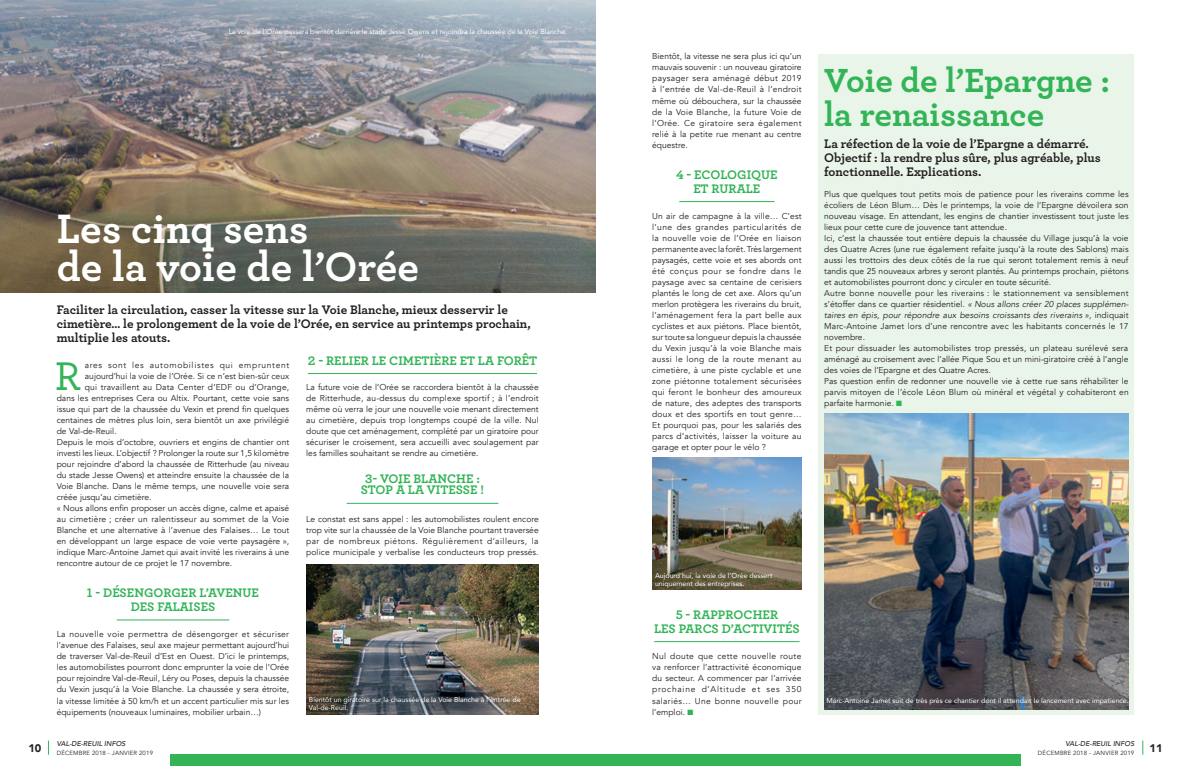
<style>
.page{position:relative;width:1191px;height:766px;background:#fff}
.page>*{position:absolute;margin:0;border:0;box-sizing:border-box;transform-origin:0 0}
.t1{font:700 43px/38px "Archer";letter-spacing:.005em;color:#fff}
.t2{font:500 41.9px "Archer";color:#32b457}
.t3{font:700 35px/33px "Archer";letter-spacing:-.005em;color:#32b457}
.t4{font:700 13px/14px "Archer";color:#231f20}
.t5{font:700 13px/14px "Archer";color:#32b457;text-align:center}
.t6{font:900 11px "Avenir";color:#231f20}
.t7{font:8.5px/11px "Avenir";color:#231f20;text-align:justify}
.t8{font:8.5px "Avenir";letter-spacing:.025em;color:#231f20}
.t9{font:8.5px "Avenir";letter-spacing:.02em;color:#231f20}
.t10{font:8.5px "Avenir";letter-spacing:.08em;color:#231f20}
.t11{font:7px/8px "Avenir";color:#fff}
.t12{font:italic 500 7px "Avenir";color:#231f20}
.t13{font:6px "Avenir";letter-spacing:.03em;color:#231f20}
.s1{font-style:italic}
.s2{color:#32b457}
</style>
<div class="page">
<div style="left:170px;top:754px;width:425px;height:11px;background:#32b457"></div>
<div style="left:595px;top:754px;width:425px;height:11px;background:#32b457"></div>
<svg style="left:48px;top:740px;width:1px;height:14px"></svg>
<svg style="left:1142px;top:740px;width:1px;height:14px"></svg>
<img style="left:0;top:0;width:595px;height:292px">
<hr style="left:117px;top:619px;width:112px;height:1px;background:#32b457">
<hr style="left:308px;top:373px;width:229px;height:1px;background:#32b457">
<hr style="left:347px;top:502px;width:151px;height:1px;background:#32b457">
<div style="left:818px;top:54px;width:316px;height:660px;background:#eaf5ea"></div>
<img style="left:306px;top:564px;width:233px;height:150px">
<hr style="left:679px;top:201px;width:95px;height:1px;background:#32b457">
<hr style="left:654px;top:641px;width:145px;height:1px;background:#32b457">
<img style="left:824px;top:414px;width:304px;height:294px">
<img style="left:652px;top:457px;width:149px;height:132px">
<p class="t11" style="left:229px;top:27px;width:340px">La voie de l’Orée passera bientôt derrière le stade Jesse Owens et rejoindra la chaussée de la Voie Blanche.</p>
<p class="t7" style="left:652px;top:51px;width:151px">Bientôt, la vitesse ne sera plus ici qu’un mauvais souvenir : un nouveau giratoire paysager sera aménagé début 2019 à l’entrée de Val-de-Reuil à l’endroit même où débouchera, sur la chaussée de la Voie Blanche, la future Voie de l’Orée. Ce giratoire sera également relié à la petite rue menant au centre équestre.</p>
<h3 class="t5" style="left:676px;top:166px;width:103px">4 - ECOLOGIQUE<br>ET RURALE</h3>
<p class="t7" style="left:652px;top:211px;width:151px">Un air de campagne à la ville… C’est l’une des grandes particularités de la nouvelle voie de l’Orée en liaison permanente avec la forêt. Très largement paysagés, cette voie et ses abords ont été conçus pour se fondre dans le paysage avec sa centaine de cerisiers plantés le long de cet axe. Alors qu’un merlon protègera les riverains du bruit, l’aménagement fera la part belle aux cyclistes et aux piétons. Place bientôt, sur toute sa longueur depuis la chaussée du Vexin jusqu’à la voie Blanche mais aussi le long de la route menant au cimetière, à une piste cyclable et une zone piétonne totalement sécurisées qui feront le bonheur des amoureux de nature, des adeptes des transports doux et des sportifs en tout genre… Et pourquoi pas, pour les salariés des parcs d’activités, laisser la voiture au garage et opter pour le vélo ?</p>
<h3 class="t3" style="left:824px;top:62px;width:287px">Voie de l’Epargne : la renaissance</h3>
<h3 class="t4" style="left:824px;top:136px;width:278px">La réfection de la voie de l’Epargne a démarré.<br>Objectif : la rendre plus sûre, plus agréable, plus fonctionnelle. Explications.</h3>
<p class="t7" style="left:824px;top:189px;width:306px;text-align:left">Plus que quelques tout petits mois de patience pour les riverains comme les écoliers de Léon Blum… Dès le printemps, la voie de l’Epargne dévoilera son nouveau visage. En attendant, les engins de chantier investissent tout juste les lieux pour cette cure de jouvence tant attendue.<br>Ici, c’est la chaussée tout entière depuis la chaussée du Village jusqu’à la voie des Quatre Acres (une rue également refaite jusqu’à la route des Sablons) mais aussi les trottoirs des deux côtés de la rue qui seront totalement remis à neuf tandis que 25 nouveaux arbres y seront plantés. Au printemps prochain, piétons et automobilistes pourront donc y circuler en toute sécurité.<br>Autre bonne nouvelle pour les riverains : le stationnement va sensiblement s’étoffer dans ce quartier résidentiel. <span class="s1">« Nous allons créer 20 places supplémen&shy;taires en épis, pour répondre aux besoins croissants des riverains »</span>, indiquait Marc-Antoine Jamet lors d’une rencontre avec les habitants concernés le 17 novembre.<br>Et pour dissuader les automobilistes trop pressés, un plateau surélevé sera aménagé au croisement avec l’allée Pique Sou et un mini-giratoire créé à l’angle des voies de l’Epargne et des Quatre Acres.<br>Pas question enfin de redonner une nouvelle vie à cette rue sans réhabiliter le parvis mitoyen de l’école Léon Blum où minéral et végétal y cohabiteront en parfaite harmonie. <span class="s2">■</span></p>
<h1 class="t1" style="left:57px;top:206px;width:364px">Les cinq sens<br>de la voie de l’Orée</h1>
<h3 class="t4" style="left:57px;top:302px;width:475px">Faciliter la circulation, casser la vitesse sur la Voie Blanche, mieux desservir le cimetière… le prolongement de la voie de l’Orée, en service au printemps prochain, multiplie les atouts.</h3>
<h3 class="t5" style="left:308px;top:352px;width:231px">2 - RELIER LE CIMETIÈRE ET LA FORÊT</h3>
<p class="t7" style="left:306px;top:381px;width:234px">La future voie de l’Orée se raccordera bientôt à la chaussée de Ritterhude, au-dessus du complexe sportif ; à l’endroit même où verra le jour une nouvelle voie menant directement au cimetière, depuis trop longtemps coupé de la ville. Nul doute que cet aménagement, complété par un giratoire pour sécuriser le croisement, sera accueilli avec soulagement par les familles souhaitant se rendre au cimetière.</p>
<h3 class="t5" style="left:361px;top:472px;width:125px;line-height:11px">3- VOIE BLANCHE :<br>STOP À LA VITESSE !</h3>
<p class="t7" style="left:306px;top:513px;width:234px">Le constat est sans appel : les automobilistes roulent encore trop vite sur la chaussée de la Voie Blanche pourtant traversée par de nombreux piétons. Régulièrement d’ailleurs, la police municipale y verbalise les conducteurs trop pressés.</p>
<h2 class="t2" style="left:55px;top:345px;width:27px">R</h2>
<p class="t10" style="left:85px;top:359px;width:206px">ares sont les automobilistes qui empruntent</p>
<p class="t7" style="left:85px;top:370px;width:206px">aujourd’hui la voie de l’Orée. Si ce n’est bien-sûr ceux</p>
<p class="t9" style="left:85px;top:381px;width:206px">qui travaillent au Data Center d’EDF ou d’Orange,</p>
<p class="t7" style="left:57px;top:392px;width:234px">dans les entreprises Cera ou Altix. Pourtant, cette voie sans</p>
<p class="t7" style="left:57px;top:403px;width:234px">issue qui part de la chaussée du Vexin et prend fin quelques</p>
<p class="t7" style="left:57px;top:414px;width:234px">centaines de mètres plus loin, sera bientôt un axe privilégié</p>
<p class="t7" style="left:57px;top:425px;width:61px">de Val-de-Reuil.</p>
<p class="t7" style="left:57px;top:436px;width:234px">Depuis le mois d’octobre, ouvriers et engins de chantier ont</p>
<p class="t7" style="left:57px;top:447px;width:234px">investi les lieux. L’objectif ? Prolonger la route sur 1,5 kilomètre</p>
<p class="t7" style="left:57px;top:458px;width:234px">pour rejoindre d’abord la chaussée de Ritterhude (au niveau</p>
<p class="t7" style="left:57px;top:469px;width:234px">du stade Jesse Owens) et atteindre ensuite la chaussée de la</p>
<p class="t7" style="left:57px;top:480px;width:234px">Voie Blanche. Dans le même temps, une nouvelle voie sera</p>
<p class="t7" style="left:57px;top:491px;width:96px">créée jusqu’au cimetière.</p>
<p class="t7" style="left:57px;top:502px;width:234px">« Nous allons enfin proposer un accès digne, calme et apaisé</p>
<p class="t8" style="left:57px;top:513px;width:234px">au cimetière ; créer un ralentisseur au sommet de la Voie</p>
<p class="t7" style="left:57px;top:524px;width:234px">Blanche et une alternative à l’avenue des Falaises… Le tout</p>
<p class="t7" style="left:57px;top:535px;width:234px">en développant un large espace de voie verte paysagère »,</p>
<p class="t7" style="left:57px;top:546px;width:234px">indique Marc-Antoine Jamet qui avait invité les riverains à une</p>
<p class="t7" style="left:57px;top:557px;width:177px">rencontre autour de ce projet le 17 novembre.</p>
<h3 class="t5" style="left:87px;top:584px;width:174px">1 - DÉSENGORGER L’AVENUE<br>DES FALAISES</h3>
<p class="t7" style="left:57px;top:629px;width:234px">La nouvelle voie permettra de désengorger et sécuriser l’avenue des Falaises, seul axe majeur permettant aujourd’hui de traverser Val-de-Reuil d’Est en Ouest. D’ici le printemps, les automobilistes pourront donc emprunter la voie de l’Orée pour rejoindre Val-de-Reuil, Léry ou Poses, depuis la chaussée du Vexin jusqu’à la Voie Blanche. La chaussée y sera étroite, la vitesse limitée à 50 km/h et un accent particulier mis sur les équipements (nouveaux luminaires, mobilier urbain…)</p>
<p class="t11" style="left:655px;top:571px;width:119px">Aujourd’hui, la voie de l’Orée dessert uniquement des entreprises.</p>
<h3 class="t5" style="left:654px;top:606px;width:147px">5 - RAPPROCHER<br>LES PARCS D’ACTIVITÉS</h3>
<p class="t7" style="left:652px;top:651px;width:151px">Nul doute que cette nouvelle route va renforcer l’attractivité économique du secteur. A commencer par l’arrivée prochaine d’Altitude et ses 350 salariés… Une bonne nouvelle pour l’emploi. <span class="s2">■</span></p>
<p class="t11" style="left:309px;top:695px;width:213px">Bientôt un giratoire sur la chaussée de la Voie Blanche à l’entrée de</p>
<p class="t11" style="left:826px;top:695px;width:304px">Marc-Antoine Jamet suit de très près ce chantier dont il attendait le lancement avec impatience.</p>
<p class="t11" style="left:309px;top:703px;width:41px">Val-de-Reuil.</p>
<p class="t12" style="left:57px;top:739px;width:70px">VAL-DE-REUIL INFOS</p>
<p class="t13" style="left:57px;top:748px;width:98px">DÉCEMBRE 2018 - JANVIER 2019</p>
<p class="t12" style="left:1065px;top:739px;width:70px">VAL-DE-REUIL INFOS</p>
<p class="t13" style="left:1038px;top:748px;width:98px">DÉCEMBRE 2018 - JANVIER 2019</p>
<p class="t6" style="left:28px;top:738px;width:15px">10</p>
<p class="t6" style="left:1149px;top:738px;width:15px">11</p>
</div>
